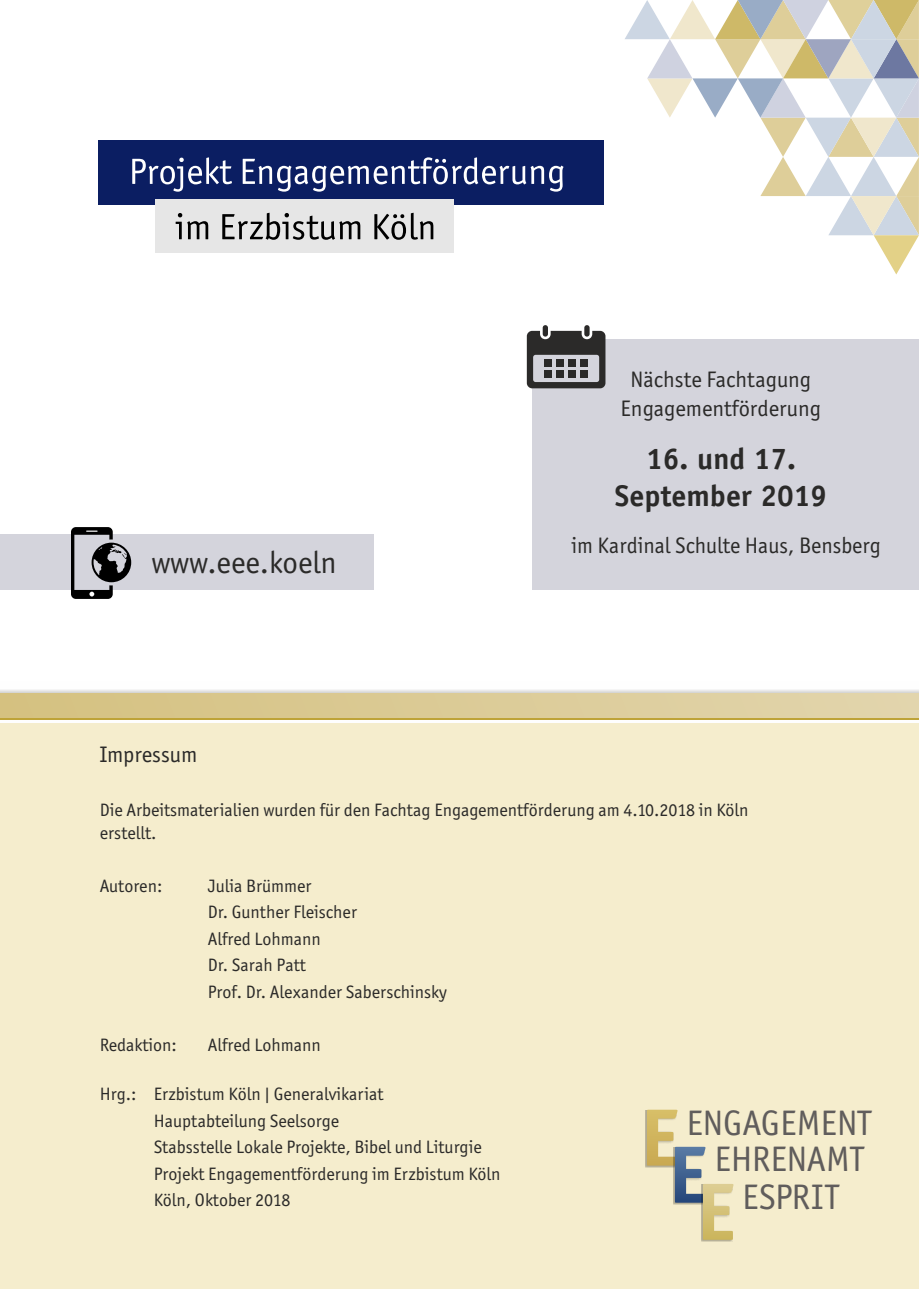
<style>
.page{position:relative;width:919px;height:1289px;background:#fff}
.page>*{position:absolute;margin:0;border:0;box-sizing:border-box;transform-origin:0 0}
.t1{font:35.55px/74.1px "Officina Sans ITCTT Book";color:#605d5c}
.t2{font:31.05px "Officina Sans ITCTT Book";color:#2b2a29}
.t3{font:700 30px/36.8px "Officina Sans Std";color:#2b2a29;text-align:center}
.t4{font:22.5px/28.8px "Officina Sans ITCTT Book";color:#2b2a29;text-align:center}
.t5{font:18px/26.4px "Officina Sans ITCTT Book";color:#2b2a29}
</style>
<div class="page">
<svg style="left:0;top:690px;width:918px;height:3px;background:#e0e0df"></svg>
<div style="left:0;top:693px;width:918px;height:400px;background:linear-gradient(to right,#d5c180,#e2d5ad)"></div>
<div style="left:0;top:718px;width:918px;height:570px;background:#f5edcd"></div>
<hr style="left:0;top:718px;width:918px;height:2px;background:#bea338">
<hr style="left:0;top:720px;width:918px;height:2px;background:#fefefe">
<div style="left:0;top:535px;width:374px;height:55px;background:#d4d4dc"></div>
<svg style="left:71px;top:527px;width:60px;height:72px"></svg>
<div style="left:532px;top:339px;width:386px;height:251px;background:#d4d4dc"></div>
<svg style="left:527px;top:325px;width:78px;height:63px"></svg>
<svg style="left:625px;top:0;width:293px;height:274px"></svg>
<img style="left:645px;top:1110px;width:28px;height:57px">
<svg style="left:646px;top:1109px;width:32px;height:56px"></svg>
<img style="left:673px;top:1147px;width:28px;height:57px">
<svg style="left:674px;top:1144px;width:32px;height:59px"></svg>
<img style="left:701px;top:1184px;width:31px;height:57px">
<svg style="left:702px;top:1182px;width:32px;height:58px"></svg>
<div style="left:98px;top:140px;width:505px;height:65px;background:#0b1e62"></div>
<svg style="left:132px;top:157px;width:431px;height:35px"></svg>
<div style="left:155px;top:199px;width:298px;height:54px;background:#e6e6e6"></div>
<svg style="left:176px;top:213px;width:257px;height:27px"></svg>
<p class="t4" style="left:620px;top:367px;width:202px">Nächste Fachtagung<br>Engagementförderung</p>
<h2 class="t2" style="left:151px;top:549px;width:187px">www.eee.koeln</h2>
<h3 class="t3" style="left:615px;top:444px;width:214px">16. und 17.<br>September 2019</h3>
<p class="t4" style="left:571px;top:533px;width:311px">im Kardinal Schulte Haus, Bensberg</p>
<p class="t4" style="left:100px;top:741px;width:99px">Impressum</p>
<p class="t5" style="left:100px;top:799px;width:650px;line-height:23px">Die Arbeitsmaterialien wurden für den Fachtag Engagementförderung am 4.10.2018 in Köln erstellt.</p>
<p class="t5" style="left:100px;top:874px;width:64px">Autoren:</p>
<p class="t5" style="left:208px;top:874px;width:240px">Julia Brümmer<br>Dr. Gunther Fleischer<br>Alfred Lohmann<br>Dr. Sarah Patt<br>Prof. Dr. Alexander Saberschinsky</p>
<p class="t5" style="left:100px;top:1032px;width:79px">Redaktion:</p>
<p class="t5" style="left:208px;top:1032px;width:114px">Alfred Lohmann</p>
<p class="t5" style="left:154px;top:1082px;width:348px;text-indent:-54px">Hrg.: Erzbistum Köln | Generalvikariat<br>Hauptabteilung Seelsorge<br>Stabsstelle Lokale Projekte, Bibel und Liturgie Projekt Engagementförderung im Erzbistum Köln Köln, Oktober 2018</p>
<h1 class="t1" style="left:742px;top:1088px;width:131px;text-indent:-56px">ENGAGEMENT<br>ESPRIT</h1>
<h1 class="t1" style="left:714px;top:1124px;width:151px">EHRENAMT</h1>
</div>
